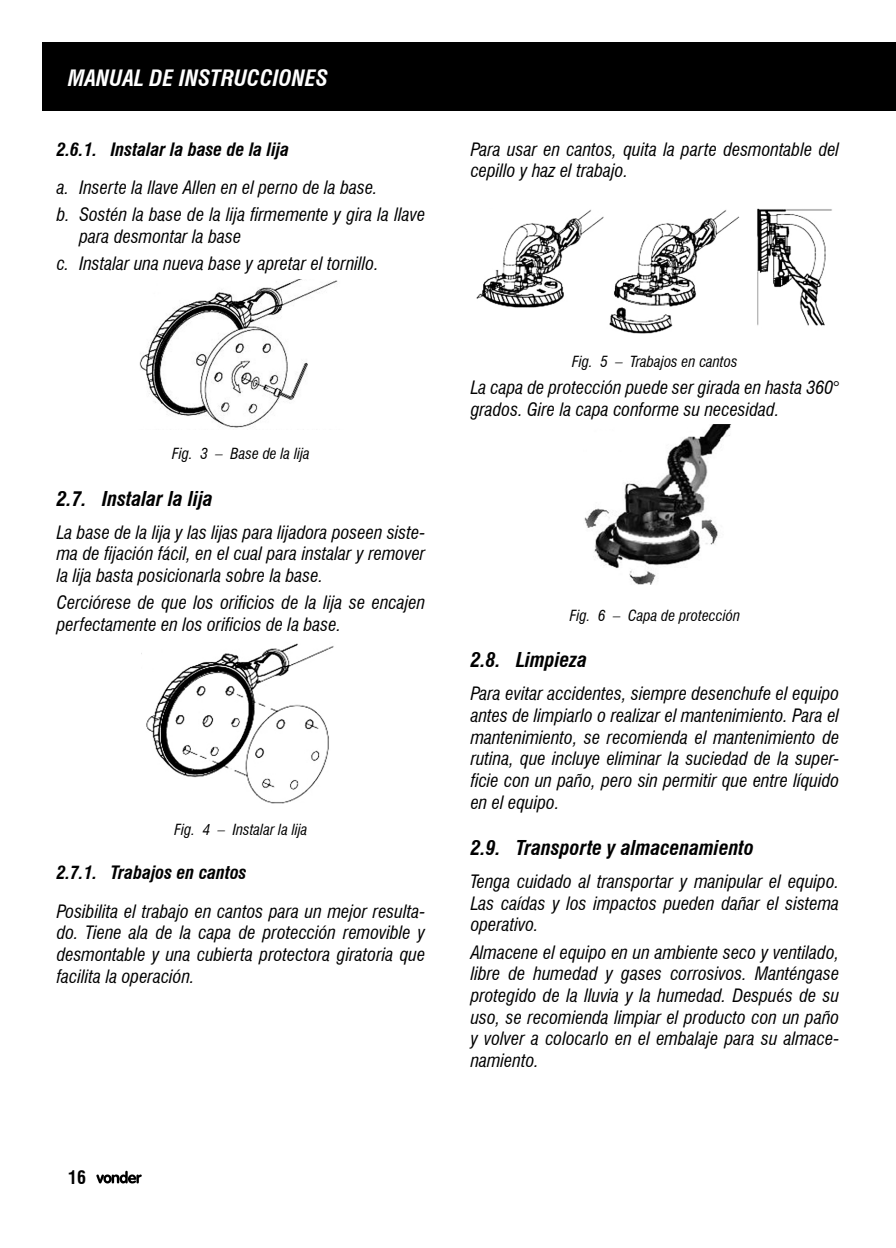
<style>
.page{position:relative;width:896px;height:1248px;background:#fff}
.page>*{position:absolute;margin:0;border:0;box-sizing:border-box;transform-origin:0 0}
.t1{font:italic 700 condensed 22px "Swiss 721 BT";color:#fff}
.t2{font:italic 700 condensed 20px "Swiss 721 BT";color:#000}
.t3{font:italic condensed 18px/21.6px "Swiss 721 BT";color:#000}
.t4{font:italic 700 condensed 18px "Swiss 721 BT";color:#000}
.t5{font:700 condensed 18px "Swiss 721 BT";color:#000}
.t6{font:italic condensed 15px "Swiss 721 BT";color:#000}
</style>
<div class="page">
<img style="left:139px;top:279px;width:199px;height:149px">
<img style="left:141px;top:643px;width:193px;height:161px">
<img style="left:476px;top:208px;width:356px;height:126px">
<img style="left:584px;top:425px;width:147px;height:160px">
<div style="left:867px;top:43px;width:29px;height:68px;background:#000"></div>
<div style="left:43px;top:43px;width:824px;height:68px;background:#000"></div>
<svg style="left:96px;top:1170px;width:46px;height:13px"></svg>
<p class="t1" style="left:68px;top:64px;width:262px">MANUAL DE INSTRUCCIONES</p>
<p class="t4" style="left:57px;top:138px;width:234px">2.6.1. Instalar la base de la lija</p>
<p class="t3" style="left:57px;top:174px;width:370px;line-height:27.2px">a. Inserte la llave Allen en el perno de la base.<br>b. Sostén la base de la lija firmemente y gira la llave</p>
<p class="t3" style="left:57px;top:223px;width:324px;line-height:27.2px;text-indent:23px">para desmontar la base<br>c. Instalar una nueva base y apretar el tornillo.</p>
<p class="t6" style="left:172px;top:444px;width:139px">Fig. 3 – Base de la lija</p>
<p class="t2" style="left:57px;top:486px;width:158px">2.7. Instalar la lija</p>
<p class="t3" style="left:57px;top:521px;width:370px;text-align:justify">La base de la lija y las lijas para lijadora poseen siste&shy;ma de fijación fácil, en el cual para instalar y remover la lija basta posicionarla sobre la base.</p>
<p class="t3" style="left:57px;top:591px;width:370px">Cerciórese de que los orificios de la lija se encajen perfectamente en los orificios de la base.</p>
<p class="t6" style="left:174px;top:820px;width:135px">Fig. 4 – Instalar la lija</p>
<p class="t4" style="left:57px;top:861px;width:192px">2.7.1. Trabajos en cantos</p>
<p class="t3" style="left:57px;top:900px;width:370px;text-align:justify">Posibilita el trabajo en cantos para un mejor resulta&shy;do. Tiene ala de la capa de protección removible y desmontable y una cubierta protectora giratoria que facilita la operación.</p>
<p class="t5" style="left:68px;top:1166px;width:19px">16</p>
<p class="t3" style="left:471px;top:138px;width:370px">Para usar en cantos, quita la parte desmontable del cepillo y haz el trabajo.</p>
<p class="t6" style="left:572px;top:352px;width:167px">Fig. 5 – Trabajos en cantos</p>
<p class="t3" style="left:471px;top:376px;width:370px">La capa de protección puede ser girada en hasta 360° grados. Gire la capa conforme su necesidad.</p>
<p class="t6" style="left:570px;top:606px;width:172px">Fig. 6 – Capa de protección</p>
<p class="t2" style="left:471px;top:648px;width:118px">2.8. Limpieza</p>
<p class="t3" style="left:471px;top:683px;width:370px;text-align:justify">Para evitar accidentes, siempre desenchufe el equipo antes de limpiarlo o realizar el mantenimiento. Para el mantenimiento, se recomienda el mantenimiento de rutina, que incluye eliminar la suciedad de la super&shy;ficie con un paño, pero sin permitir que entre líquido en el equipo.</p>
<p class="t2" style="left:471px;top:835px;width:285px">2.9. Transporte y almacenamiento</p>
<p class="t3" style="left:471px;top:870px;width:370px;text-align:justify">Tenga cuidado al transportar y manipular el equipo.<br>Las caídas y los impactos pueden dañar el sistema operativo.</p>
<p class="t3" style="left:471px;top:941px;width:370px;text-align:justify">Almacene el equipo en un ambiente seco y ventilado, libre de humedad y gases corrosivos. Manténgase protegido de la lluvia y la humedad. Después de su uso, se recomienda limpiar el producto con un paño y volver a colocarlo en el embalaje para su almace&shy;namiento.</p>
</div>
